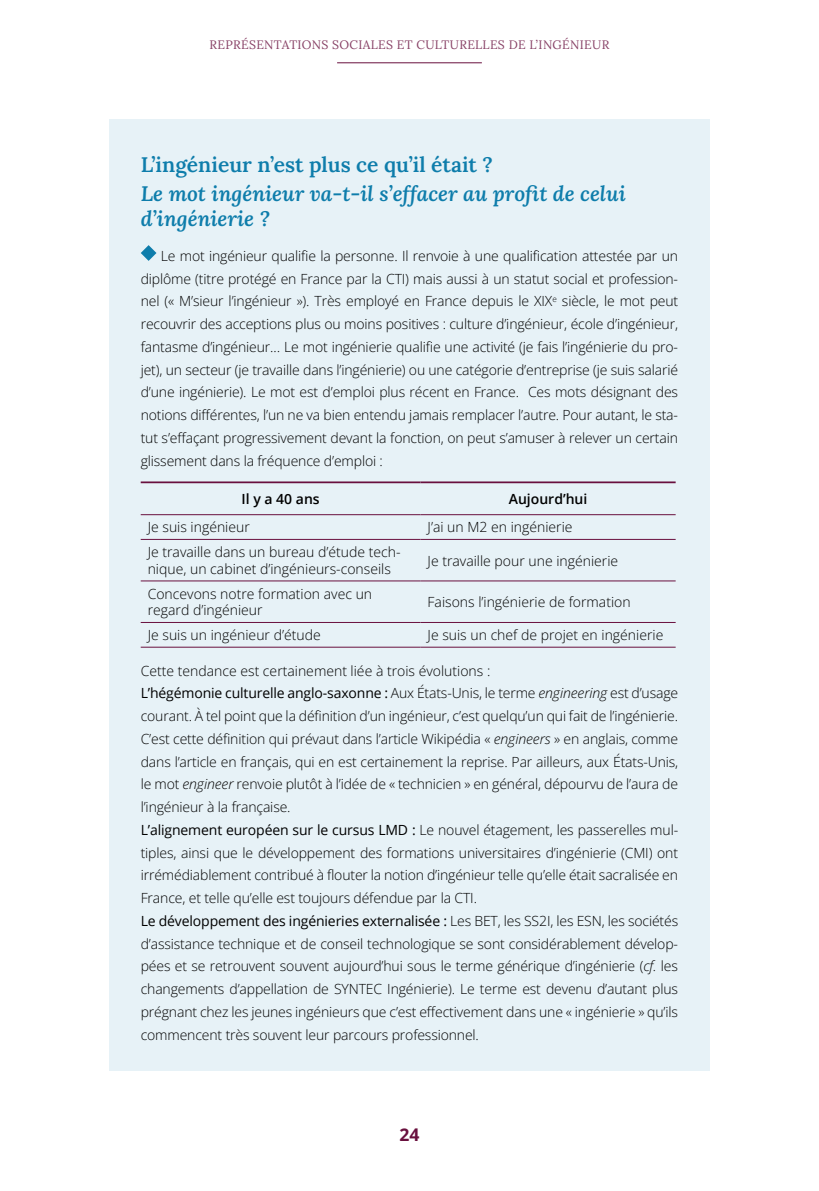
<style>
.page{position:relative;width:819px;height:1191px;background:#fff}
.page>*{position:absolute;margin:0;border:0;box-sizing:border-box;transform-origin:0 0}
.t1{font:italic 600 21px/25.2px "Lora";color:#0e7dab}
.t2{font:600 21px "Lora";color:#0e7dab}
.t3{font:700 17.5px "Open Sans";color:#69103e}
.t4{font:300 14px/22.8px "Open Sans";letter-spacing:-.01em;color:#000}
.t5{font:600 14px "Open Sans";color:#000}
.t6{font:12.25px "Lora";letter-spacing:.025em;color:#874065}
.s1{font-weight:400}
.s2{font-style:italic}
</style>
<div class="page">
<hr style="left:337px;top:62px;width:145px;height:1px;background:#69103e">
<div style="left:109px;top:119px;width:600px;height:952px;background:#e7f2f7"></div>
<svg style="left:141px;top:245px;width:15px;height:16px"></svg>
<svg style="left:141px;top:483px;width:534px;height:1px"></svg>
<hr style="left:141px;top:481px;width:279px;height:2px;background:#69103e">
<hr style="left:420px;top:481px;width:255px;height:2px;background:#69103e">
<hr style="left:141px;top:514px;width:279px;height:1px;background:#69103e">
<hr style="left:420px;top:514px;width:255px;height:1px;background:#69103e">
<hr style="left:141px;top:539px;width:279px;height:1px;background:#69103e">
<hr style="left:420px;top:539px;width:255px;height:1px;background:#69103e">
<hr style="left:141px;top:580px;width:279px;height:1px;background:#69103e">
<hr style="left:420px;top:580px;width:255px;height:1px;background:#69103e">
<hr style="left:141px;top:622px;width:279px;height:1px;background:#69103e">
<hr style="left:420px;top:622px;width:255px;height:1px;background:#69103e">
<hr style="left:141px;top:647px;width:279px;height:1px;background:#69103e">
<hr style="left:420px;top:647px;width:255px;height:1px;background:#69103e">
<p class="t6" style="left:209px;top:35px;width:401px">REPRÉSENTATIONS SOCIALES ET CULTURELLES DE L’INGÉNIEUR</p>
<h1 class="t2" style="left:141px;top:148px;width:354px">L’ingénieur n’est plus ce qu’il était ?</h1>
<h1 class="t1" style="left:141px;top:180px;width:486px">Le mot ingénieur va-t-il s’effacer au profit de celui d’ingénierie ?</h1>
<p class="t4" style="left:141px;top:244px;width:539px;text-align:justify;text-indent:20px">Le mot ingénieur qualifie la personne. Il renvoie à une qualification attestée par un diplôme (titre protégé en France par la CTI) mais aussi à un statut social et profession&shy;nel (« M’sieur l’ingénieur »). Très employé en France depuis le XIX<sup>e</sup> siècle, le mot peut recouvrir des acceptions plus ou moins positives : culture d’ingénieur, école d’ingénieur, fantasme d’ingénieur… Le mot ingénierie qualifie une activité (je fais l’ingénierie du pro&shy;jet), un secteur (je travaille dans l’ingénierie) ou une catégorie d’entreprise (je suis salarié d’une ingénierie). Le mot est d’emploi plus récent en France. Ces mots désignant des notions différentes, l’un ne va bien entendu jamais remplacer l’autre. Pour autant, le sta&shy;tut s’effaçant progressivement devant la fonction, on peut s’amuser à relever un certain glissement dans la fréquence d’emploi :</p>
<p class="t5" style="left:241px;top:489px;width:80px">Il y a 40 ans</p>
<p class="t5" style="left:508px;top:489px;width:80px">Aujourd’hui</p>
<p class="t4" style="left:148px;top:515px;width:104px">Je suis ingénieur</p>
<p class="t4" style="left:427px;top:515px;width:146px">J’ai un M2 en ingénierie</p>
<p class="t4" style="left:148px;top:543px;width:254px;line-height:16.8px">Je travaille dans un bureau d’étude tech&shy;nique, un cabinet d’ingénieurs-conseils</p>
<p class="t4" style="left:427px;top:548px;width:192px">Je travaille pour une ingénierie</p>
<p class="t4" style="left:148px;top:585px;width:226px;line-height:16.8px">Concevons notre formation avec un regard d’ingénieur</p>
<p class="t4" style="left:427px;top:590px;width:204px">Faisons l’ingénierie de formation</p>
<p class="t4" style="left:148px;top:623px;width:174px">Je suis un ingénieur d’étude</p>
<p class="t4" style="left:427px;top:623px;width:237px">Je suis un chef de projet en ingénierie</p>
<p class="t4" style="left:141px;top:659px;width:539px">Cette tendance est certainement liée à trois évolutions :<br><span class="s1">L’hégémonie culturelle anglo-saxonne :</span> Aux États-Unis, le terme <span class="s2">engineering</span> est d’usage courant. À tel point que la définition d’un ingénieur, c’est quelqu’un qui fait de l’ingénierie.<br>C’est cette définition qui prévaut dans l’article Wikipédia « <span class="s2">engineers</span> » en anglais, comme dans l’article en français, qui en est certainement la reprise. Par ailleurs, aux États-Unis, le mot <span class="s2">engineer</span> renvoie plutôt à l’idée de « technicien » en général, dépourvu de l’aura de l’ingénieur à la française.<br><span class="s1">L’alignement européen sur le cursus LMD :</span> Le nouvel étagement, les passerelles mul&shy;tiples, ainsi que le développement des formations universitaires d’ingénierie (CMI) ont irrémédiablement contribué à flouter la notion d’ingénieur telle qu’elle était sacralisée en France, et telle qu’elle est toujours défendue par la CTI.<br><span class="s1">Le développement des ingénieries externalisée :</span> Les BET, les SS2I, les ESN, les sociétés d’assistance technique et de conseil technologique se sont considérablement dévelop&shy;pées et se retrouvent souvent aujourd’hui sous le terme générique d’ingénierie (<span class="s2">cf.</span> les changements d’appellation de SYNTEC Ingénierie). Le terme est devenu d’autant plus prégnant chez les jeunes ingénieurs que c’est effectivement dans une « ingénierie » qu’ils commencent très souvent leur parcours professionnel.</p>
<p class="t3" style="left:399px;top:1122px;width:21px">24</p>
</div>
